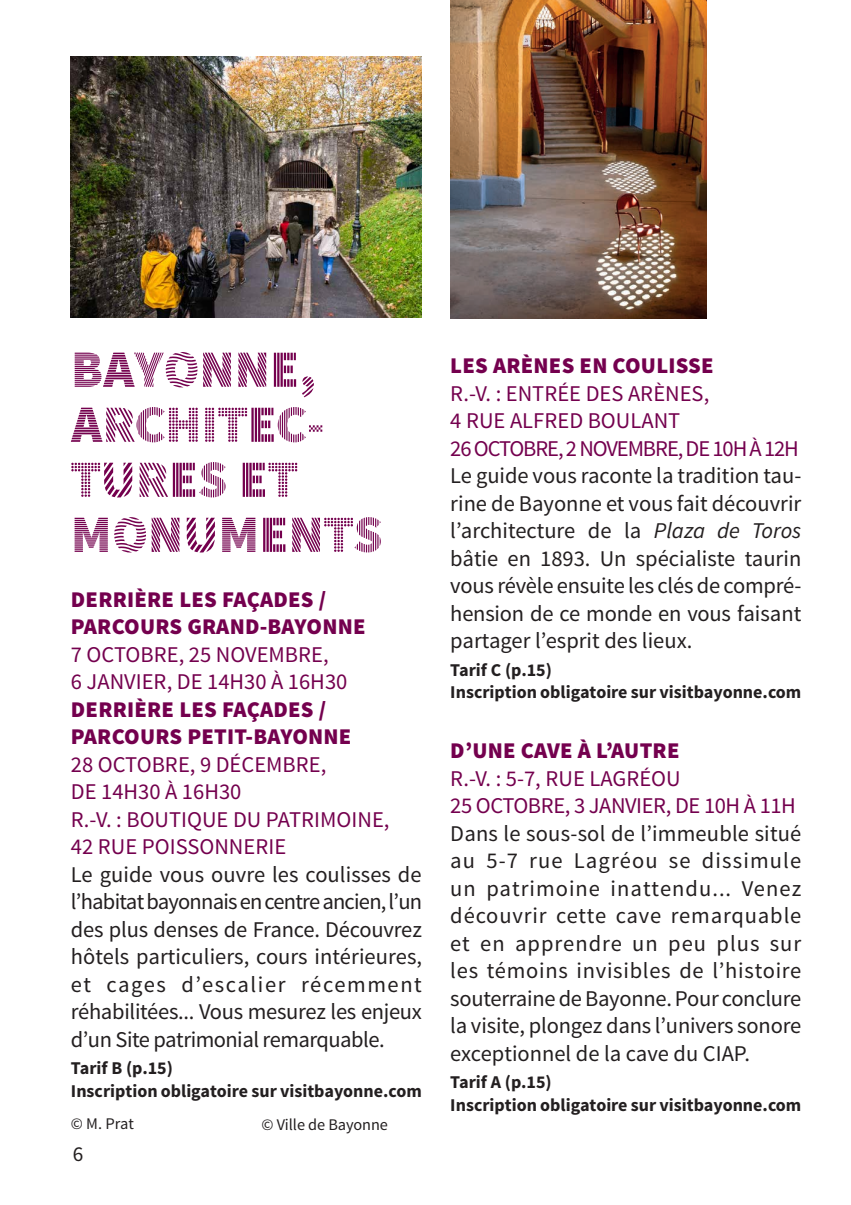
<style>
.page{position:relative;width:851px;height:1205px;background:#fff}
.page>*{position:absolute;margin:0;border:0;box-sizing:border-box;transform-origin:0 0}
.t1{font:52.5px/55px "Source Sans Pro DISPLAY";color:#74004e}
.t2{font:22.5px/27.5px "Source Sans Pro";letter-spacing:-.01em;color:#231f20;text-align:justify}
.t3{font:22.5px/27.5px "Source Sans Pro";color:#74004e}
.t4{font:900 22.5px "Source Sans Pro";letter-spacing:.01em;color:#74004e}
.t5{font:21.25px "Source Sans Pro";color:#231f20}
.t6{font:700 18px/22.5px "Source Sans Pro";color:#231f20}
.t7{font:16.25px "Source Sans Pro";letter-spacing:-.005em;color:#231f20}
.s1{font-style:italic}
</style>
<div class="page">
<img style="left:450px;top:0;width:256px;height:318px">
<img style="left:71px;top:57px;width:351px;height:260px">
<h1 class="t1" style="left:71px;top:343px;width:255px">BAYONNE,<br>ARCHITEC-<br>TURES</h1>
<h1 class="t1" style="left:71px;top:453px;width:282px;text-indent:168px">ET<br>MONUMENTS</h1>
<p class="t4" style="left:71px;top:585px;width:29px">DERR</p>
<p class="t4" style="left:127px;top:585px;width:65px">IÈRE LES</p>
<p class="t4" style="left:222px;top:585px;width:65px">FAÇADES</p>
<p class="t4" style="left:319px;top:585px;width:9px">/</p>
<p class="t4" style="left:71px;top:612px;width:69px">PARCOURS</p>
<p class="t4" style="left:187px;top:612px;width:135px">GRAND -BAYONNE</p>
<p class="t3" style="left:71px;top:641px;width:69px">7 octobre</p>
<p class="t3" style="left:179px;top:641px;width:66px">, 25 novembre</p>
<p class="t3" style="left:323px;top:641px;width:7px">,</p>
<p class="t3" style="left:71px;top:668px;width:65px">6 janvier</p>
<p class="t3" style="left:167px;top:668px;width:182px">, de 14h30 à 16h30</p>
<p class="t4" style="left:71px;top:695px;width:29px">DERR</p>
<p class="t4" style="left:127px;top:695px;width:65px">IÈRE LES</p>
<p class="t4" style="left:222px;top:695px;width:65px">FAÇADES</p>
<p class="t4" style="left:319px;top:695px;width:9px">/</p>
<p class="t4" style="left:71px;top:722px;width:69px">PARCOURS</p>
<p class="t4" style="left:187px;top:722px;width:121px">PETIT-BAYONNE</p>
<p class="t3" style="left:71px;top:751px;width:80px">28 octobre</p>
<p class="t3" style="left:190px;top:751px;width:66px">, 9 décembre</p>
<p class="t3" style="left:321px;top:751px;width:7px">,</p>
<p class="t3" style="left:71px;top:778px;width:242px">de 14h30 à 16h30<br>R.-V. : boutique du patrimoi</p>
<p class="t3" style="left:357px;top:806px;width:34px">ne,</p>
<p class="t3" style="left:71px;top:833px;width:97px">42 rue Poisso</p>
<p class="t3" style="left:214px;top:833px;width:41px">nnerie</p>
<p class="t2" style="left:71px;top:861px;width:353px">Le guide vous ouvre les coulisses de l’habitat bayonnais en centre ancien, l’un des plus denses de France. Découvrez hôtels particuliers, cours intérieures, et cages d’escalier récemment réhabilitées... Vous mesurez les enjeux d’un Site patrimonial remarquable.</p>
<p class="t6" style="left:71px;top:1058px;width:352px">Tarif B (p.15)<br>Inscription obligatoire sur visitbayonne.com</p>
<p class="t7" style="left:71px;top:1113px;width:64px">© M. Prat</p>
<p class="t7" style="left:261px;top:1114px;width:128px">© Ville de Bayonne</p>
<p class="t5" style="left:73px;top:1140px;width:12px">6</p>
<p class="t4" style="left:450px;top:351px;width:98px">LES ARÈNES</p>
<p class="t4" style="left:579px;top:351px;width:61px">EN COUL</p>
<p class="t4" style="left:668px;top:351px;width:21px">ISSE</p>
<p class="t3" style="left:450px;top:380px;width:148px">R.-V. : entrée des</p>
<p class="t3" style="left:628px;top:380px;width:83px">arènes,</p>
<p class="t3" style="left:450px;top:407px;width:107px">4 rue Alfred</p>
<p class="t3" style="left:587px;top:407px;width:94px">Boulant</p>
<p class="t3" style="left:450px;top:435px;width:72px">26 octobre</p>
<p class="t3" style="left:558px;top:435px;width:48px">, 2 novembre</p>
<p class="t3" style="left:677px;top:435px;width:119px">, de 10h à 12h</p>
<p class="t2" style="left:450px;top:462px;width:352px">Le guide vous raconte la tradition tau&shy;rine de Bayonne et vous fait découvrir l’architecture de la <span class="s1">Plaza de Toros </span>bâtie en 1893. U n spécialiste taurin vous révèle ensuite les clés de compré&shy;hension de ce monde en vous faisant partager l’esprit des lieux.</p>
<p class="t6" style="left:450px;top:659px;width:352px">Tarif C (p.15)<br>Inscription obligatoire sur visitbayonne.com</p>
<p class="t4" style="left:450px;top:736px;width:37px">D’UNE</p>
<p class="t4" style="left:520px;top:736px;width:145px">CAVE À L’AUTRE</p>
<p class="t3" style="left:450px;top:765px;width:232px">R.-V. : 5-7, rue Lagréou<br>25 octobre</p>
<p class="t3" style="left:564px;top:792px;width:72px">, 3 janvier</p>
<p class="t3" style="left:665px;top:792px;width:127px">, de 10h à 11h</p>
<p class="t2" style="left:450px;top:820px;width:352px">Dans le sous-sol de l’immeuble situé au 5-7 rue Lagréou se dissimule un patrimoine inattendu... Venez découvrir cette cave remarquable et en apprendre un peu plus sur les témoins invisibles de l’histoire souterraine de Bayonne. Pour conclure la visite, plongez dans l’univers sonore exceptionnel de la cave du CIAP.</p>
<p class="t6" style="left:450px;top:1071px;width:352px">Tarif A (p.15)<br>Inscription obligatoire sur visitbayonne.com</p>
</div>
